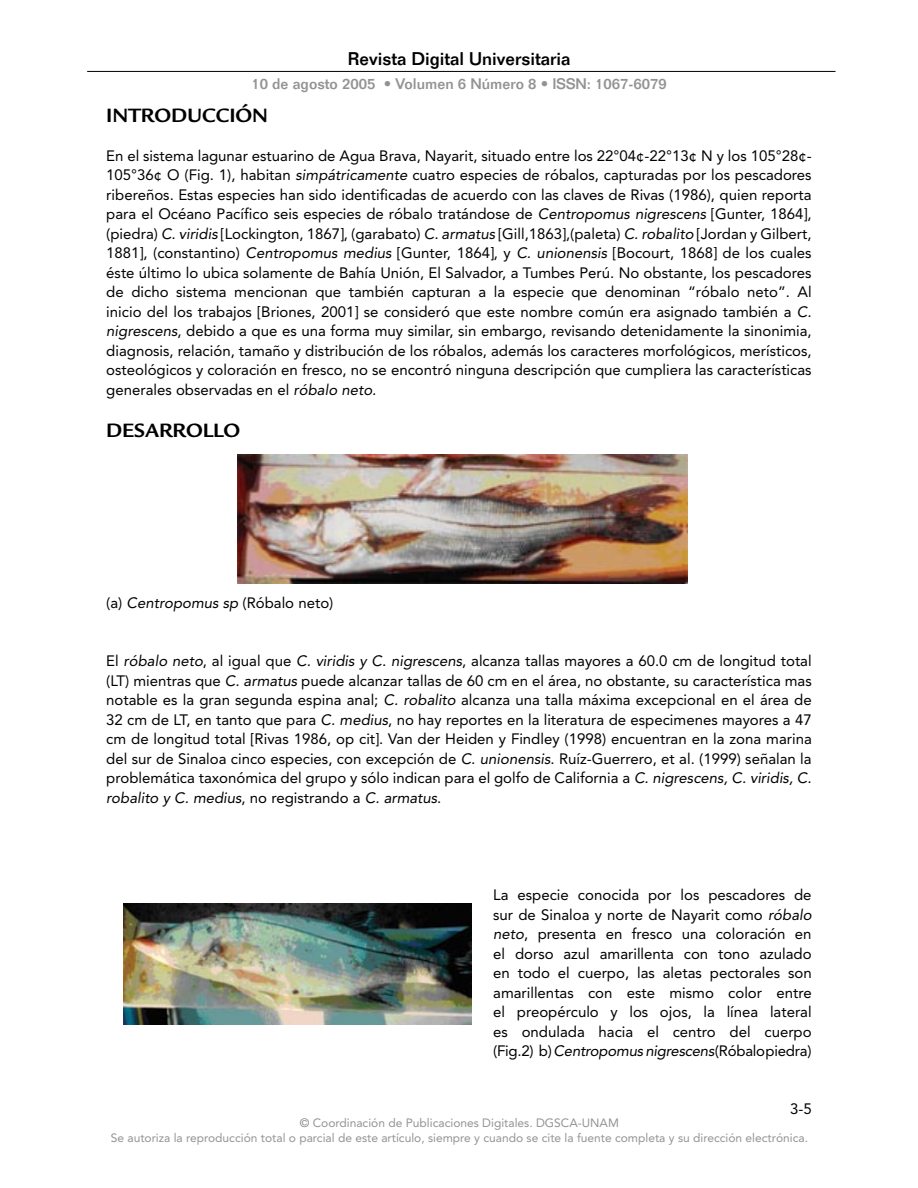
<style>
.page{position:relative;width:918px;height:1188px;background:#fff}
.page>*{position:absolute;margin:0;border:0;box-sizing:border-box;transform-origin:0 0}
.subtitulos_1{font:700 21px "Legacy Sans";color:#000}
.encabezados_bold{font:500 18px "Folio";color:#000}
.cuerpo{font:15px/19.5px "Avenir";color:#000;text-align:justify}
.encabezados_light{font:500 15px "Folio";color:#939393}
.legales{font:12px "Avenir";color:#939393}
.s1{font-style:italic}
.s2{color:#7c7c7c}
</style>
<div class="page">
<hr style="left:87px;top:71px;width:749px;height:1px;background:#000">
<img style="left:237px;top:455px;width:450px;height:129px">
<img style="left:124px;top:903px;width:347px;height:122px">
<p class="encabezados_bold" style="left:348px;top:48px;width:224px">Revista Digital Universitaria</p>
<p class="encabezados_light" style="left:251px;top:75px;width:417px">10 de agosto 2005 • Volumen 6 Número 8 • ISSN: 1067-6079</p>
<p class="subtitulos_1" style="left:106px;top:103px;width:163px">INTRODUCCIÓN</p>
<p class="cuerpo" style="left:106px;top:146px;width:707px">En el sistema lagunar estuarino de Agua Brava, Nayarit, situado entre los 22°04¢-22°13¢ N y los 105°28¢- 105°36¢ O (Fig. 1), habitan <span class="s1">simpátricamente</span> cuatro especies de róbalos, capturadas por los pescadores ribereños. Estas especies han sido identificadas de acuerdo con las claves de Rivas (1986), quien reporta para el Océano Pacífico seis especies de róbalo tratándose de <span class="s1">Centropomus nigrescens</span> [Gunter, 1864], (piedra) <span class="s1">C. viridis</span> [Lockington, 1867], (garabato) <span class="s1">C. armatus</span> [Gill,1863],(paleta) <span class="s1">C. robalito</span> [Jordan y Gilbert, 1881], (constantino) <span class="s1">Centropomus medius</span> [Gunter, 1864], y <span class="s1">C. unionensis</span> [Bocourt, 1868] de los cuales éste último lo ubica solamente de Bahía Unión, El Salvador, a Tumbes Perú. No obstante, los pescadores de dicho sistema mencionan que también capturan a la especie que denominan “róbalo neto”. Al inicio del los trabajos [Briones, 2001] se consideró que este nombre común era asignado también a <span class="s1">C. nigrescens</span>, debido a que es una forma muy similar, sin embargo, revisando detenidamente la sinonimia, diagnosis, relación, tamaño y distribución de los róbalos, además los caracteres morfológicos, merísticos, osteológicos y coloración en fresco, no se encontró ninguna descripción que cumpliera las características generales observadas en el <span class="s1">róbalo neto.</span></p>
<p class="subtitulos_1" style="left:106px;top:418px;width:135px">DESARROLLO</p>
<p class="cuerpo" style="left:106px;top:593px;width:229px">(a) <span class="s1">Centropomus sp</span> (Róbalo neto)</p>
<p class="cuerpo" style="left:106px;top:651px;width:707px">El <span class="s1">róbalo neto</span>, al igual que <span class="s1">C. viridis y C. nigrescens</span>, alcanza tallas mayores a 60.0 cm de longitud total (LT) mientras que <span class="s1">C. armatus</span> puede alcanzar tallas de 60 cm en el área, no obstante, su característica mas notable es la gran segunda espina anal; <span class="s1">C. robalito</span> alcanza una talla máxima excepcional en el área de 32 cm de LT, en tanto que para <span class="s1">C. medius</span>, no hay reportes en la literatura de especimenes mayores a 47 cm de longitud total [Rivas 1986, op cit]. Van der Heiden y Findley (1998) encuentran en la zona marina del sur de Sinaloa cinco especies, con excepción de <span class="s1">C. unionensis</span>. Ruíz-Guerrero, et al. (1999) señalan la problemática taxonómica del grupo y sólo indican para el golfo de California a <span class="s1">C. nigrescens, C. viridis, C. robalito y C. medius</span>, no registrando a <span class="s1">C. armatus</span>.</p>
<p class="cuerpo" style="left:493px;top:885px;width:320px">La especie conocida por los pescadores de sur de Sinaloa y norte de Nayarit como <span class="s1">róbalo neto</span>, presenta en fresco una coloración en el dorso azul amarillenta con tono azulado en todo el cuerpo, las aletas pectorales son amarillentas con este mismo color entre el preopérculo y los ojos, la línea lateral es ondulada hacia el centro del cuerpo</p>
<p class="cuerpo" style="left:493px;top:1041px;width:320px">(Fig.2) b) <span class="s1">Centropomus nigrescens</span> (Róbalo piedra)</p>
<p class="cuerpo" style="left:790px;top:1099px;width:23px">3-5</p>
<p class="legales" style="left:300px;top:1116px;width:321px"><span class="s2">©</span> Coordinación de Publicaciones Digitales. DGSCA-UNAM</p>
<p class="legales" style="left:111px;top:1131px;width:699px">Se autoriza la reproducción total o parcial de este artículo, siempre y cuando se cite la fuente completa y su dirección electrónica.</p>
</div>
